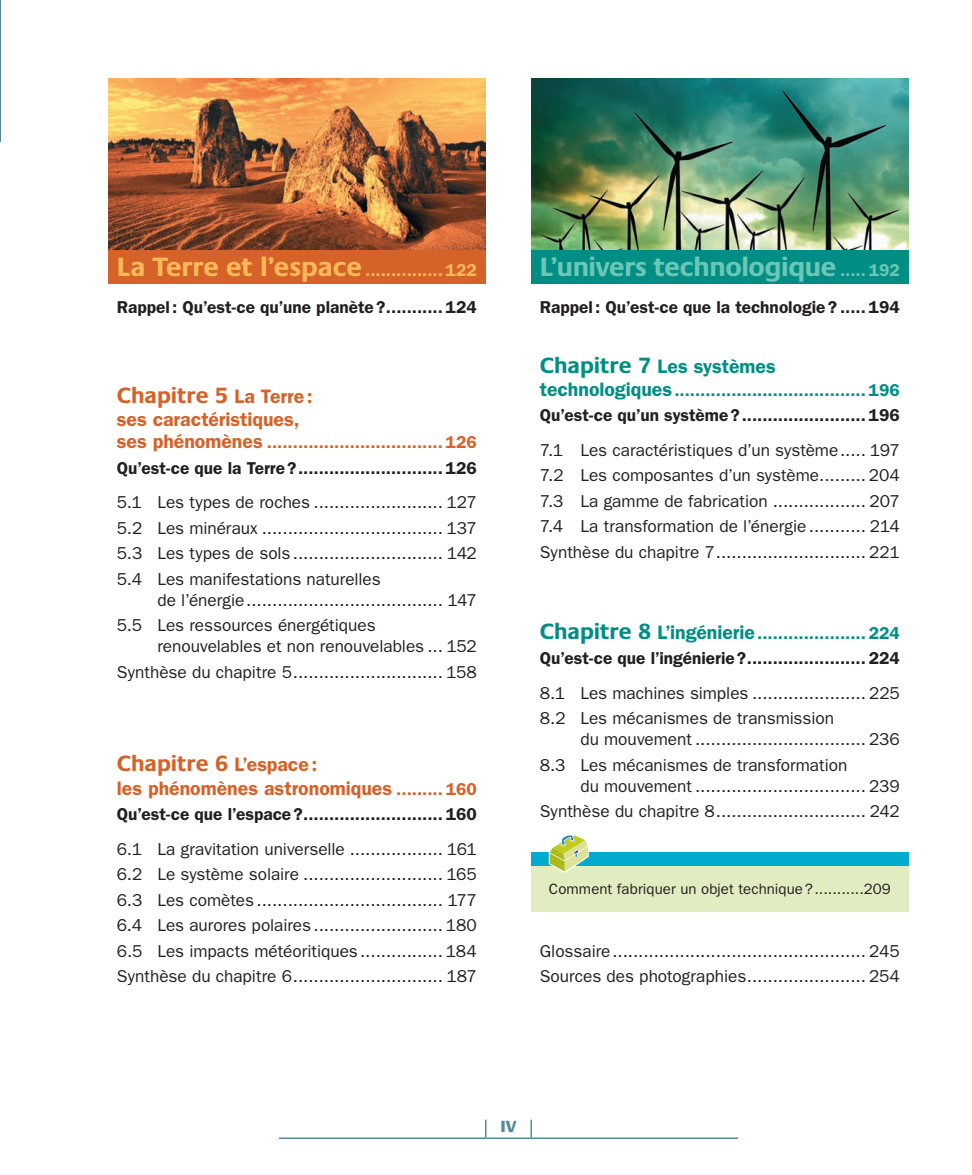
<style>
.page{position:relative;width:972px;height:1175px;background:#fff}
.page>*{position:absolute;margin:0;border:0;box-sizing:border-box;transform-origin:0 0}
.t1{font:700 27px "Praxis LT Pro";letter-spacing:-.015em;color:#6cc7b6}
.t2{font:700 22.5px "Praxis LT Pro";letter-spacing:-.005em;color:#d46229}
.t3{font:600 19.5px "ITC Franklin Gothic Std";color:#d46229}
.t4{font:600 19.5px "ITC Franklin Gothic Std";color:#008e84}
.t5{font:17.25px/25.5px "ITC Franklin Gothic Std";color:#231f20}
.t6{font:600 17.25px/25.5px "ITC Franklin Gothic Std";color:#231f20}
.t7{font:800 16.5px "Praxis LT Pro";color:#57899d}
.t8{font:15px "ITC Franklin Gothic Std";letter-spacing:.005em;color:#231f20}
.s1{font-family:"Praxis LT Pro";font-weight:700;font-size:27px;color:#fcb958}
.s2{color:#fcb958}
.s3{font-family:"ITC Franklin Gothic Std";font-weight:600;font-size:19.5px}
.s4{font-size:19.5px;color:#d46229}
.s5{color:#d46229}
.s6{font-size:17.25px}
.s7{font-family:"ITC Franklin Gothic Std";font-weight:600;font-size:17.25px}
.s8{font-family:"Praxis LT Pro";font-weight:700;font-size:22.5px}
.s9{font-size:19.5px;color:#008e84}
.s10{color:#008e84}
.s11{font-family:"Praxis LT Pro";font-weight:700;font-size:22.5px;color:#008e84}
</style>
<div class="page">
<hr style="left:0;top:0;width:1px;height:141px;background:#57899d">
<div style="left:531px;top:862px;width:378px;height:50px;background:#e1edc1"></div>
<div style="left:108px;top:142px;width:378px;height:142px;background:#d46229"></div>
<div style="left:531px;top:142px;width:378px;height:142px;background:#008e84"></div>
<img style="left:108px;top:78px;width:378px;height:171px">
<img style="left:531px;top:78px;width:378px;height:171px">
<div style="left:531px;top:852px;width:378px;height:13px;background:#00abcd"></div>
<svg style="left:549px;top:835px;width:40px;height:38px"></svg>
<svg style="left:485px;top:1119px;width:2px;height:18px"></svg>
<svg style="left:530px;top:1119px;width:2px;height:18px"></svg>
<hr style="left:279px;top:1137px;width:459px;height:1px;background:#57899d">
<p class="t6" style="left:117px;top:251px;width:361px;line-height:37.5px"><span class="s1">La Terre et l’espace</span><span class="s2">................ 122<br></span>Rappel: Qu’est-ce qu’une planète?........... 124</p>
<h2 class="t2" style="left:117px;top:382px;width:197px">Chapitre 5 <span class="s3">La Terre:</span></h2>
<p class="t3" style="left:117px;top:407px;width:184px">ses caractéristiques,</p>
<p class="t6" style="left:117px;top:429px;width:362px"><span class="s4">ses phénomènes</span><span class="s5">................................... 126<br></span>Qu’est-ce que la Terre?............................ 126</p>
<p class="t5" style="left:117px;top:489px;width:362px;text-align:justify">5.1 Les types de roches ......................... 127<br>5.2 Les minéraux ................................... 137<br>5.3 Les types de sols ............................. 142<br>5.4 Les manifestations naturelles</p>
<p class="t5" style="left:117px;top:587px;width:361px;text-indent:40px">de l’énergie...................................... 147<br>5.5 Les ressources énergétiques</p>
<p class="t5" style="left:117px;top:633px;width:361px;text-align:right">renouvelables et non renouvelables ... 152<br>Synthèse du chapitre 5............................. 158</p>
<h2 class="t2" style="left:117px;top:749px;width:202px">Chapitre 6 <span class="s3">L’espace:</span></h2>
<p class="t3" style="left:117px;top:776px;width:362px">les phénomènes astronomiques<span class="s6">.......... 160</span></p>
<p class="t6" style="left:117px;top:801px;width:362px">Qu’est-ce que l’espace?........................... 160</p>
<p class="t5" style="left:117px;top:836px;width:362px;text-align:justify">6.1 La gravitation universelle .................. 161<br>6.2 Le système solaire ........................... 165<br>6.3 Les comètes .................................... 177<br>6.4 Les aurores polaires ......................... 180<br>6.5 Les impacts météoritiques................ 184<br>Synthèse du chapitre 6............................. 187</p>
<h1 class="t1" style="left:540px;top:250px;width:362px">L’univers technologique<span class="s7">...... 192</span></h1>
<p class="t6" style="left:540px;top:294px;width:362px">Rappel: Qu’est-ce que la technologie?...... 194</p>
<p class="t4" style="left:540px;top:355px;width:238px"><span class="s8">Chapitre 7</span> Les systèmes</p>
<p class="t6" style="left:540px;top:377px;width:362px"><span class="s9">technologiques</span><span class="s10">...................................... 196<br></span>Qu’est-ce qu’un système?........................ 196</p>
<p class="t5" style="left:540px;top:437px;width:362px;text-align:justify">7.1 Les caractéristiques d’un système..... 197<br>7.2 Les composantes d’un système......... 204<br>7.3 La gamme de fabrication .................. 207<br>7.4 La transformation de l’énergie ........... 214<br>Synthèse du chapitre 7............................. 221</p>
<p class="t6" style="left:540px;top:620px;width:361px"><span class="s11">Chapitre 8</span> <span class="s9">L’ingénierie</span><span class="s10">...................... 224<br></span>Qu’est-ce que l’ingénierie?....................... 224</p>
<p class="t5" style="left:540px;top:680px;width:362px">8.1 Les machines simples ...................... 225<br>8.2 Les mécanismes de transmission</p>
<p class="t5" style="left:540px;top:726px;width:362px;text-indent:41px">du mouvement ................................. 236<br>8.3 Les mécanismes de transformation</p>
<p class="t5" style="left:540px;top:773px;width:362px;text-align:right">du mouvement ................................. 239<br>Synthèse du chapitre 8............................. 242</p>
<p class="t8" style="left:549px;top:880px;width:343px">Comment fabriquer un objet technique?...........209</p>
<p class="t5" style="left:540px;top:938px;width:362px">Glossaire................................................. 245<br>Sources des photographies....................... 254</p>
<p class="t7" style="left:500px;top:1116px;width:18px">IV</p>
</div>
